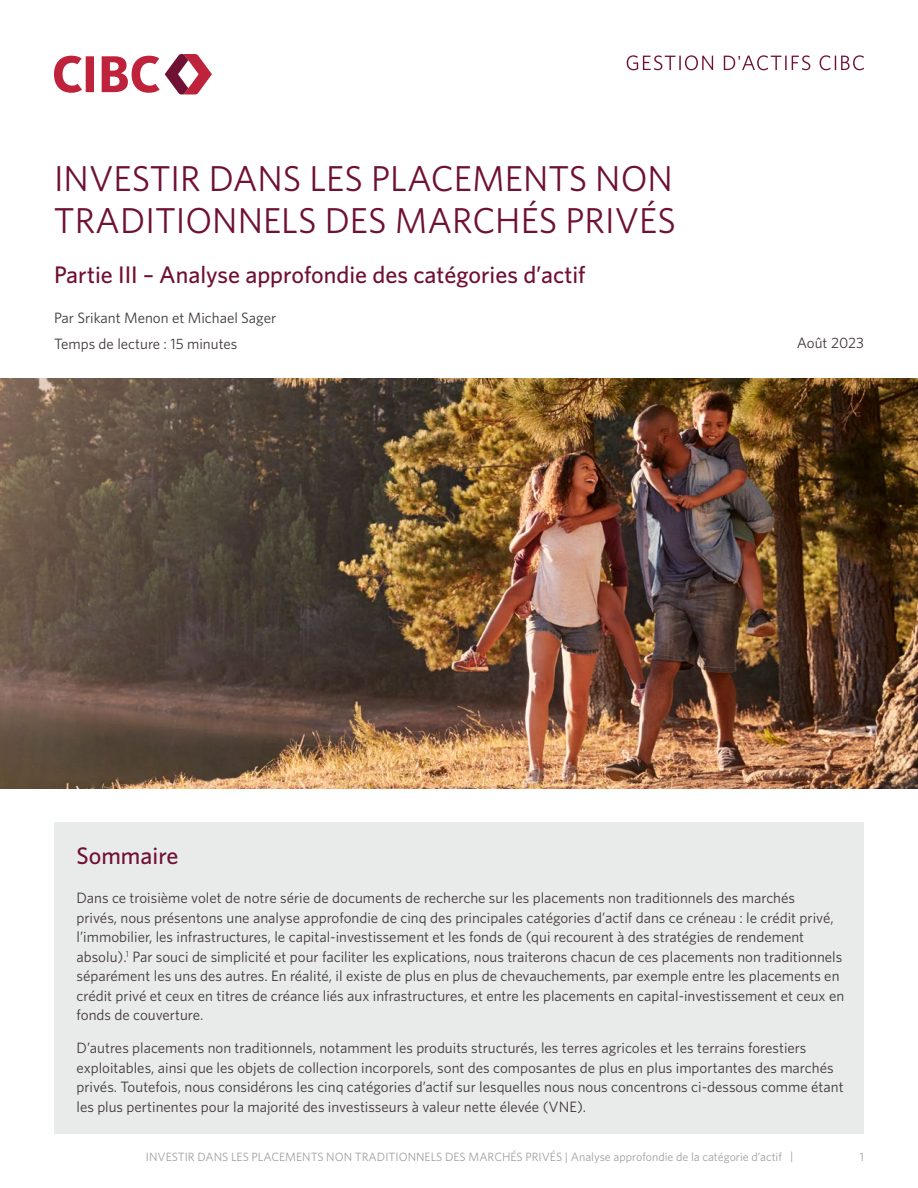
<style>
.page{position:relative;width:918px;height:1188px;background:#fff}
.page>*{position:absolute;margin:0;border:0;box-sizing:border-box;transform-origin:0 0}
.Header_H1{font:36px/42px "Whitney";color:#6f1035}
.Subheader_H2{font:500 24px "Whitney";color:#6f1035}
.Body_P{font:15px/19.5px "Whitney";color:#3f3838}
.t1{font:12px "Whitney";color:#a0a0a1}
</style>
<div class="page">
<svg style="left:627px;top:55px;width:86px;height:15px"></svg>
<svg style="left:724px;top:55px;width:86px;height:15px"></svg>
<svg style="left:820px;top:55px;width:44px;height:15px"></svg>
<svg style="left:54px;top:54px;width:158px;height:40px"></svg>
<img style="left:0;top:378px;width:918px;height:411px">
<div style="left:54px;top:822px;width:810px;height:312px;background:#e9ebea"></div>
<h1 class="Header_H1" style="left:54px;top:156px;width:623px">INVESTIR DANS LES PLACEMENTS NON<br>TRADITIONNELS DES MARCHÉS PRIVÉS</h1>
<h2 class="Subheader_H2" style="left:54px;top:259px;width:533px">Partie III – Analyse approfondie des catégories d’actif</h2>
<p class="Body_P" style="left:54px;top:307px;width:224px">Par Srikant Menon et Michael Sager</p>
<p class="Body_P" style="left:54px;top:334px;width:185px">Temps de lecture : 15 minutes</p>
<p class="Body_P" style="left:797px;top:333px;width:69px">Août 2023</p>
<h2 class="Subheader_H2" style="left:76px;top:839px;width:103px">Sommaire</h2>
<p class="Body_P" style="left:76px;top:888px;width:769px">Dans ce troisième volet de notre série de documents de recherche sur les placements non traditionnels des marchés<br>privés, nous présentons une analyse approfondie de cinq des principales catégories d’actif dans ce créneau : le crédit privé, l’immobilier, les infrastructures, le capital-investissement et les fonds de (qui recourent à des stratégies de rendement absolu).<sup>1</sup> Par souci de simplicité et pour faciliter les explications, nous traiterons chacun de ces placements non traditionnels séparément les uns des autres. En réalité, il existe de plus en plus de chevauchements, par exemple entre les placements en crédit privé et ceux en titres de créance liés aux infrastructures, et entre les placements en capital-investissement et ceux en fonds de couverture.</p>
<p class="Body_P" style="left:76px;top:1038px;width:769px">D’autres placements non traditionnels, notamment les produits structurés, les terres agricoles et les terrains forestiers exploitables, ainsi que les objets de collection incorporels, sont des composantes de plus en plus importantes des marchés privés. Toutefois, nous considérons les cinq catégories d’actif sur lesquelles nous nous concentrons ci-dessous comme étant les plus pertinentes pour la majorité des investisseurs à valeur nette élevée (VNE).</p>
<p class="t1" style="left:146px;top:1149px;width:649px">INVESTIR DANS LES PLACEMENTS NON TRADITIONNELS DES MARCHÉS PRIVÉS | Analyse approfondie de la catégorie d’actif |</p>
<p class="t1" style="left:860px;top:1149px;width:6px">1</p>
</div>
